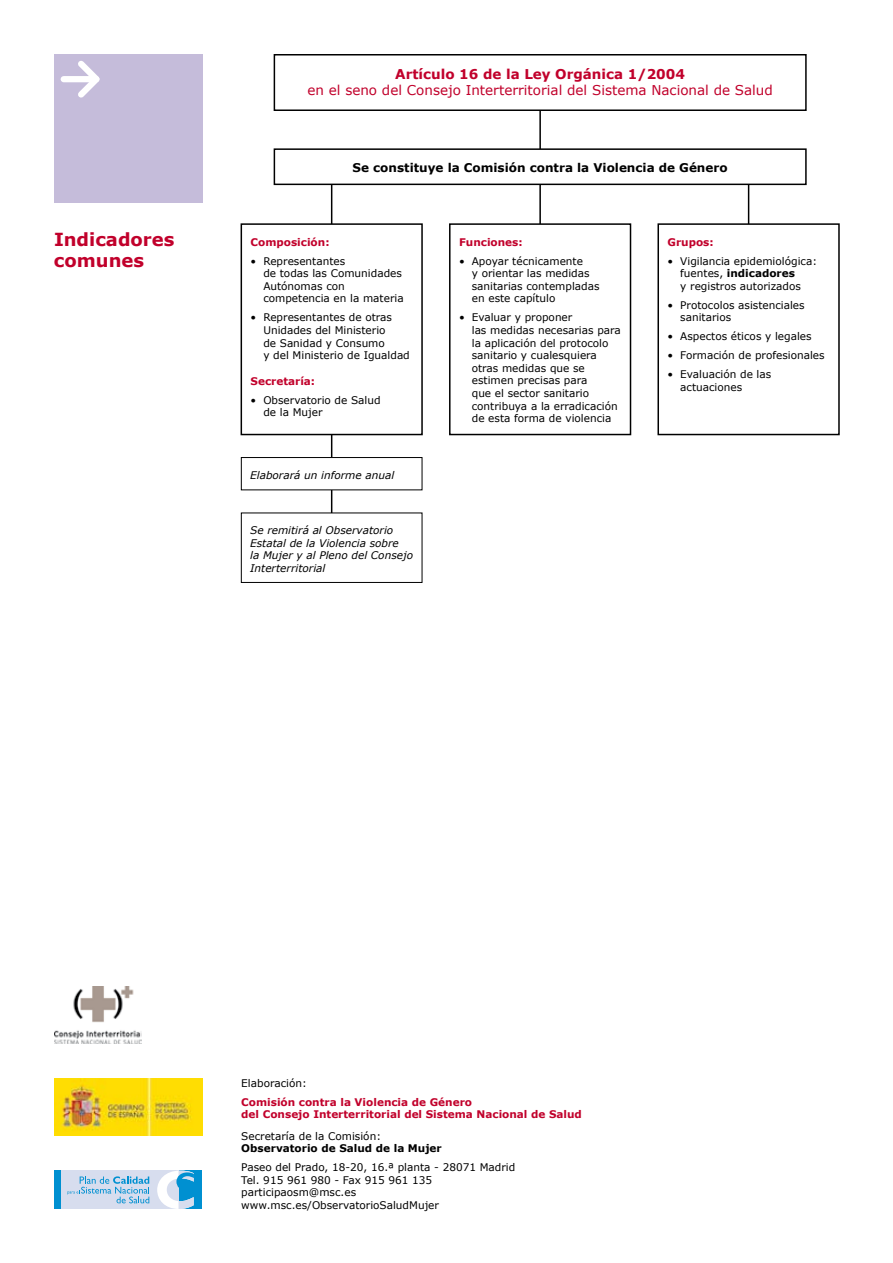
<style>
.page{position:relative;width:893px;height:1263px;background:#fff}
.page>*{position:absolute;margin:0;border:0;box-sizing:border-box;transform-origin:0 0}
.t1{font:700 18px/21.6px "Verdana";color:#c1002b}
.t2{font:13.5px/16.2px "Verdana";color:#c1002b;text-align:center}
.t3{font:700 12px "Verdana";color:#000}
.t4{font:10.5px/12.6px "Verdana";color:#000}
.t5{font:700 10.5px/12.6px "Verdana";color:#c1002b}
.t6{font:italic 10.5px/12.6px "Verdana";color:#000}
.t7{font:700 10.5px "Verdana";color:#000}
.s1{font-weight:700}
</style>
<div class="page">
<div style="left:54px;top:54px;width:149px;height:149px;background:#c5bcda"></div>
<svg style="left:72px;top:61px;width:28px;height:37px"></svg>
<div style="left:64px;top:76px;width:32px;height:6px;background:#fff"></div>
<hr style="left:539px;top:91px;width:2px;height:141px;background:#000">
<hr style="left:331px;top:168px;width:1px;height:367px;background:#000">
<hr style="left:748px;top:168px;width:1px;height:64px;background:#000">
<div style="left:274px;top:55px;width:532px;height:55px;background:#fff"></div>
<div style="left:274px;top:54px;width:533px;height:57px;border:2px solid #000"></div>
<div style="left:274px;top:149px;width:532px;height:35px;background:#fff"></div>
<div style="left:274px;top:148px;width:533px;height:37px;border:2px solid #000"></div>
<div style="left:450px;top:224px;width:180px;height:210px;background:#fff"></div>
<div style="left:449px;top:223px;width:182px;height:212px;border:2px solid #000"></div>
<div style="left:241px;top:457px;width:181px;height:33px;background:#fff"></div>
<div style="left:241px;top:457px;width:181px;height:33px;border:1px solid #000"></div>
<div style="left:657px;top:223px;width:183px;height:212px;border:2px solid #000"></div>
<div style="left:241px;top:223px;width:182px;height:212px;border:2px solid #000"></div>
<div style="left:241px;top:513px;width:181px;height:69px;background:#fff"></div>
<div style="left:241px;top:513px;width:181px;height:70px;border:1px solid #000"></div>
<img style="left:54px;top:987px;width:87px;height:56px">
<img style="left:54px;top:1079px;width:149px;height:56px">
<div style="left:54px;top:1170px;width:147px;height:39px;background:#0090d1"></div>
<div style="left:61px;top:1170px;width:118px;height:39px;background:#d7ddee"></div>
<svg style="left:67px;top:1176px;width:82px;height:27px"></svg>
<svg style="left:157px;top:1170px;width:37px;height:39px"></svg>
<p class="t1" style="left:54px;top:228px;width:122px">Indicadores comunes</p>
<p class="t2" style="left:307px;top:65px;width:467px"><span class="s1">Artículo 16 de la Ley Orgánica 1/2004<br></span>en el seno del Consejo Interterritorial del Sistema Nacional de Salud</p>
<p class="t3" style="left:353px;top:160px;width:377px">Se constituye la Comisión contra la Violencia de Género</p>
<p class="t5" style="left:251px;top:235px;width:80px">Composición:</p>
<p class="t4" style="left:263px;top:254px;width:142px;text-indent:-13px">• Representantes<br>de todas las Comunidades<br>Autónomas con competencia en la materia</p>
<p class="t4" style="left:263px;top:311px;width:148px;text-indent:-13px">• Representantes de otras<br>Unidades del Ministerio<br>de Sanidad y Consumo<br>y del Ministerio de Igualdad</p>
<p class="t5" style="left:251px;top:374px;width:66px">Secretaría:</p>
<p class="t4" style="left:263px;top:393px;width:119px;text-indent:-13px">• Observatorio de Salud de la Mujer</p>
<p class="t6" style="left:250px;top:468px;width:146px">Elaborará un informe anual</p>
<p class="t6" style="left:250px;top:524px;width:164px">Se remitirá al Observatorio<br>Estatal de la Violencia sobre<br>la Mujer y al Pleno del Consejo<br>Interterritorial</p>
<p class="t5" style="left:459px;top:235px;width:65px">Funciones:</p>
<p class="t4" style="left:472px;top:254px;width:129px;text-indent:-13px">• Apoyar técnicamente<br>y orientar las medidas sanitarias contempladas en este capítulo</p>
<p class="t4" style="left:472px;top:311px;width:150px;text-indent:-13px">• Evaluar y proponer<br>las medidas necesarias para la aplicación del protocolo sanitario y cualesquiera otras medidas que se estimen precisas para<br>que el sector sanitario contribuya a la erradicación de esta forma de violencia</p>
<p class="t5" style="left:667px;top:235px;width:48px">Grupos:</p>
<p class="t4" style="left:680px;top:254px;width:138px;text-indent:-13px">• Vigilancia epidemiológica: fuentes, <span class="s1">indicadores<br></span>y registros autorizados</p>
<p class="t4" style="left:680px;top:298px;width:126px;text-indent:-13px">• Protocolos asistenciales sanitarios</p>
<p class="t4" style="left:667px;top:330px;width:146px">• Aspectos éticos y legales</p>
<p class="t4" style="left:667px;top:349px;width:159px">• Formación de profesionales</p>
<p class="t4" style="left:680px;top:368px;width:93px;text-indent:-13px">• Evaluación de las actuaciones</p>
<p class="t4" style="left:241px;top:1076px;width:67px">Elaboración:</p>
<p class="t5" style="left:241px;top:1095px;width:342px">Comisión contra la Violencia de Género<br>del Consejo Interterritorial del Sistema Nacional de Salud</p>
<p class="t4" style="left:241px;top:1129px;width:141px">Secretaría de la Comisión:</p>
<p class="t7" style="left:241px;top:1142px;width:202px">Observatorio de Salud de la Mujer</p>
<p class="t4" style="left:241px;top:1161px;width:276px">Paseo del Prado, 18-20, 16.ª planta - 28071 Madrid</p>
<p class="t4" style="left:241px;top:1173px;width:192px">Tel. 915 961 980 - Fax 915 961 135</p>
<p class="t4" style="left:241px;top:1186px;width:116px">participaosm@msc.es</p>
<p class="t4" style="left:241px;top:1198px;width:199px">www.msc.es/ObservatorioSaludMujer</p>
</div>
